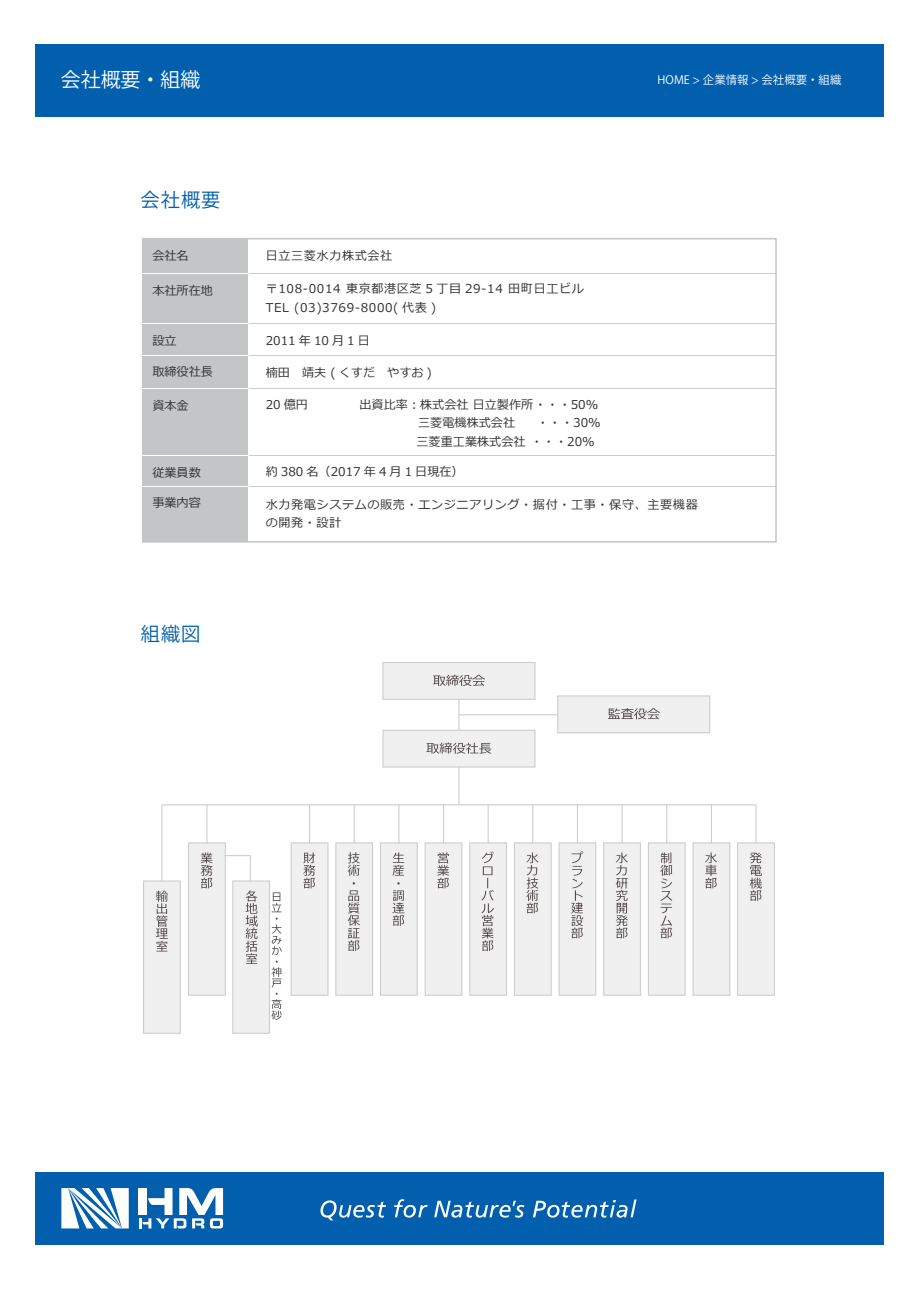
<style>
.page{position:relative;width:919px;height:1289px;background:#fff}
.page>*{position:absolute;margin:0;border:0;box-sizing:border-box;transform-origin:0 0}
.t1{font:19.95px "Shin Go Pro Regular 90 ms RKSJ H";color:#fff}
.t2{font:19.2px "Shin Go Pro Regular 90 ms RKSJ H";letter-spacing:.05em;color:#015fae}
.t3{font:12.15px/18.5px "Meiryo";letter-spacing:.05em;color:#333334}
.t4{font:12.15px/18.5px "Meiryo";color:#333334}
.t5{font:12.15px "Meiryo";letter-spacing:.25em;color:#333334}
.t6{font:11.4px "Shin Go Pro Regular 90 ms RKSJ H";color:#fff}
</style>
<div class="page">
<div style="left:35px;top:1171px;width:848px;height:73px;background:#015fae"></div>
<svg style="left:139px;top:1188px;width:84px;height:40px"></svg>
<svg style="left:61px;top:1188px;width:68px;height:40px"></svg>
<svg style="left:320px;top:1200px;width:66px;height:20px"></svg>
<svg style="left:394px;top:1199px;width:33px;height:18px"></svg>
<svg style="left:434px;top:1200px;width:90px;height:17px"></svg>
<svg style="left:533px;top:1199px;width:103px;height:18px"></svg>
<div style="left:35px;top:44px;width:848px;height:72px;background:#015fae"></div>
<div style="left:142px;top:238px;width:634px;height:304px;background:#fff;border:2px solid #c4c5c7"></div>
<div style="left:143px;top:239px;width:105px;height:303px;background:#c4c5c7"></div>
<hr style="left:247px;top:273px;width:529px;height:1px;background:#cccdce">
<hr style="left:247px;top:322px;width:529px;height:1px;background:#cccdce">
<hr style="left:247px;top:355px;width:529px;height:1px;background:#cccdce">
<hr style="left:247px;top:388px;width:529px;height:1px;background:#cccdce">
<hr style="left:247px;top:455px;width:529px;height:1px;background:#cccdce">
<hr style="left:247px;top:486px;width:529px;height:1px;background:#cccdce">
<hr style="left:142px;top:273px;width:106px;height:1px;background:#fff">
<hr style="left:142px;top:322px;width:106px;height:1px;background:#fff">
<hr style="left:142px;top:355px;width:106px;height:1px;background:#fff">
<hr style="left:142px;top:388px;width:106px;height:1px;background:#fff">
<hr style="left:142px;top:455px;width:106px;height:1px;background:#fff">
<hr style="left:142px;top:486px;width:106px;height:1px;background:#fff">
<img style="left:143px;top:663px;width:631px;height:370px">
<h1 class="t1" style="left:61px;top:68px;width:141px">会社概要・組織</h1>
<p class="t6" style="left:657px;top:73px;width:185px">HOME &gt; 企業情報 &gt; 会社概要・組織</p>
<h2 class="t2" style="left:141px;top:189px;width:81px">会社概要</h2>
<p class="t3" style="left:152px;top:247px;width:38px">会社名</p>
<p class="t3" style="left:152px;top:282px;width:62px">本社所在地</p>
<p class="t3" style="left:152px;top:331px;width:26px">設立</p>
<p class="t3" style="left:152px;top:363px;width:62px">取締役社長</p>
<p class="t3" style="left:152px;top:397px;width:38px">資本金</p>
<p class="t3" style="left:152px;top:464px;width:50px">従業員数</p>
<p class="t3" style="left:152px;top:494px;width:50px">事業内容</p>
<h2 class="t2" style="left:141px;top:623px;width:61px">組織図</h2>
<p class="t3" style="left:266px;top:247px;width:128px">日立三菱水力株式会社</p>
<p class="t3" style="left:266px;top:280px;width:320px">〒108-0014 東京都港区芝 5 丁目 29-14 田町日工ビル<br>TEL (03)3769-8000( 代表 )</p>
<p class="t5" style="left:266px;top:332px;width:106px">2011年10月1日</p>
<p class="t4" style="left:266px;top:364px;width:168px">楠田　靖夫 ( くすだ　やすお )</p>
<p class="t3" style="left:266px;top:396px;width:44px">20 億円</p>
<p class="t4" style="left:400px;top:396px;width:199px;text-indent:-41px">出資比率：株式会社 日立製作所 ・・・50%　 三菱電機株式会社</p>
<p class="t4" style="left:400px;top:414px;width:202px;text-indent:136px">・・・30%　 三菱重工業株式会社 ・・・20%</p>
<p class="t4" style="left:266px;top:463px;width:199px">約 380 名（2017 年 4 月 1 日現在）</p>
<p class="t3" style="left:266px;top:495px;width:433px">水力発電システムの販売・エンジニアリング・据付・工事・保守、主要機器の開発・設計</p>
</div>
